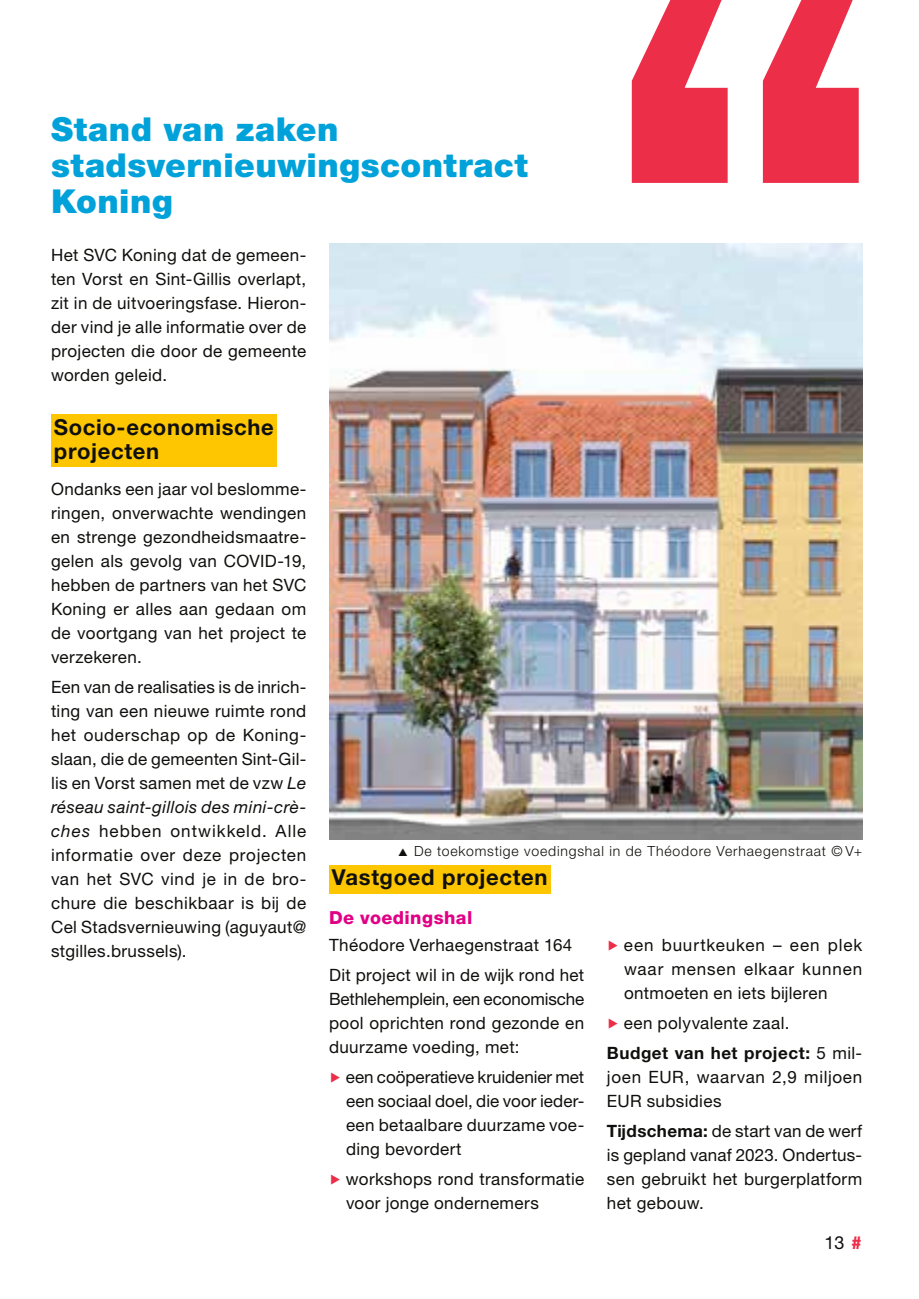
<style>
.page{position:relative;width:919px;height:1299px;background:#fff}
.page>*{position:absolute;margin:0;border:0;box-sizing:border-box;transform-origin:0 0}
.t1{font:900 33px/36px "Helvetica Neue LT Pro";letter-spacing:.015em;color:#00a2d9}
.t2{font:700 22px/24px "Helvetica Neue LT Pro";letter-spacing:.03em;color:#0f0f0d}
.t3{font:800 18px "Helvetica Neue LT Pro";letter-spacing:.025em;color:#e10085}
.t4{font:18px "Helvetica Neue LT Pro";color:#0f0f0d}
.t5{font:17px/24px "Helvetica Neue LT Pro";letter-spacing:.02em;color:#0f0f0d;text-align:justify}
.t6{font:300 14px "Helvetica Neue LT Pro";letter-spacing:.06em;color:#0f0f0d}
.s1{font-style:italic}
.s2{color:#ed2e49}
.s3{font-weight:700}
.s4{font-weight:800;color:#ed2e49}
</style>
<div class="page">
<div style="left:329px;top:864px;width:221px;height:29px;background:#fdc600"></div>
<svg style="left:631px;top:0;width:228px;height:183px"></svg>
<div style="left:51px;top:414px;width:226px;height:53px;background:#fdc600"></div>
<img style="left:329px;top:244px;width:533px;height:595px">
<h1 class="t1" style="left:51px;top:111px;width:478px">Stand van zaken stadsvernieuwingscontract<br>Koning</h1>
<p class="t5" style="left:51px;top:242px;width:257px">Het SVC Koning dat de gemeen&shy;ten Vorst en Sint-Gillis overlapt, zit in de uitvoeringsfase. Hieron&shy;der vind je alle informatie over de projecten die door de gemeente worden geleid.</p>
<p class="t2" style="left:54px;top:414px;width:221px">Socio-economische projecten</p>
<p class="t5" style="left:51px;top:476px;width:257px">Ondanks een jaar vol beslomme&shy;ringen, onverwachte wendingen en strenge gezondheidsmaatre&shy;gelen als gevolg van COVID-19, hebben de partners van het SVC Koning er alles aan gedaan om de voortgang van het project te verzekeren.</p>
<p class="t5" style="left:51px;top:674px;width:257px">Een van de realisaties is de inrich&shy;ting van een nieuwe ruimte rond het ouderschap op de Koning&shy;slaan, die de gemeenten Sint-Gil&shy;lis en Vorst samen met de vzw <span class="s1">Le réseau saint-gillois des mini-crè&shy;ches</span> hebben ontwikkeld. Alle informatie over deze projecten van het SVC vind je in de bro&shy;chure die beschikbaar is bij de Cel Stadsvernieuwing (aguyaut@ stgilles.brussels).</p>
<p class="t6" style="left:397px;top:842px;width:466px">▲ De toekomstige voedingshal in de Théodore Verhaegenstraat © V+</p>
<p class="t2" style="left:332px;top:864px;width:217px">Vastgoed projecten</p>
<p class="t3" style="left:329px;top:907px;width:145px">De voedingshal</p>
<p class="t5" style="left:329px;top:929px;width:257px;line-height:30px">Théodore Verhaegenstraat 164<br>Dit project wil in de wijk rond het</p>
<p class="t5" style="left:329px;top:986px;width:257px">Bethlehemplein, een economische pool oprichten rond gezonde en duurzame voeding, met:</p>
<p class="t5" style="left:346px;top:1064px;width:240px;text-indent:-17px"><span class="s2">▶</span> een coöperatieve kruidenier met een sociaal doel, die voor ieder&shy;een betaalbare duurzame voe&shy;ding bevordert</p>
<p class="t5" style="left:346px;top:1166px;width:240px;text-indent:-17px"><span class="s2">▶</span> workshops rond transformatie voor jonge ondernemers</p>
<p class="t5" style="left:624px;top:932px;width:240px;text-indent:-17px"><span class="s2">▶</span> een buurtkeuken – een plek waar mensen elkaar kunnen ontmoeten en iets bijleren</p>
<p class="t5" style="left:607px;top:1007px;width:257px;line-height:30px"><span class="s2">▶</span> een polyvalente zaal.<br><span class="s3">Budget van het project:</span> 5 mil-</p>
<p class="t5" style="left:607px;top:1064px;width:257px">joen EUR, waarvan 2,9 miljoen<br>EUR subsidies</p>
<p class="t5" style="left:607px;top:1118px;width:257px"><span class="s3">Tijdschema:</span> de start van de werf is gepland vanaf 2023. Ondertus&shy;sen gebruikt het burgerplatform het gebouw.</p>
<p class="t4" style="left:824px;top:1232px;width:39px">13 <span class="s4">#</span></p>
</div>
